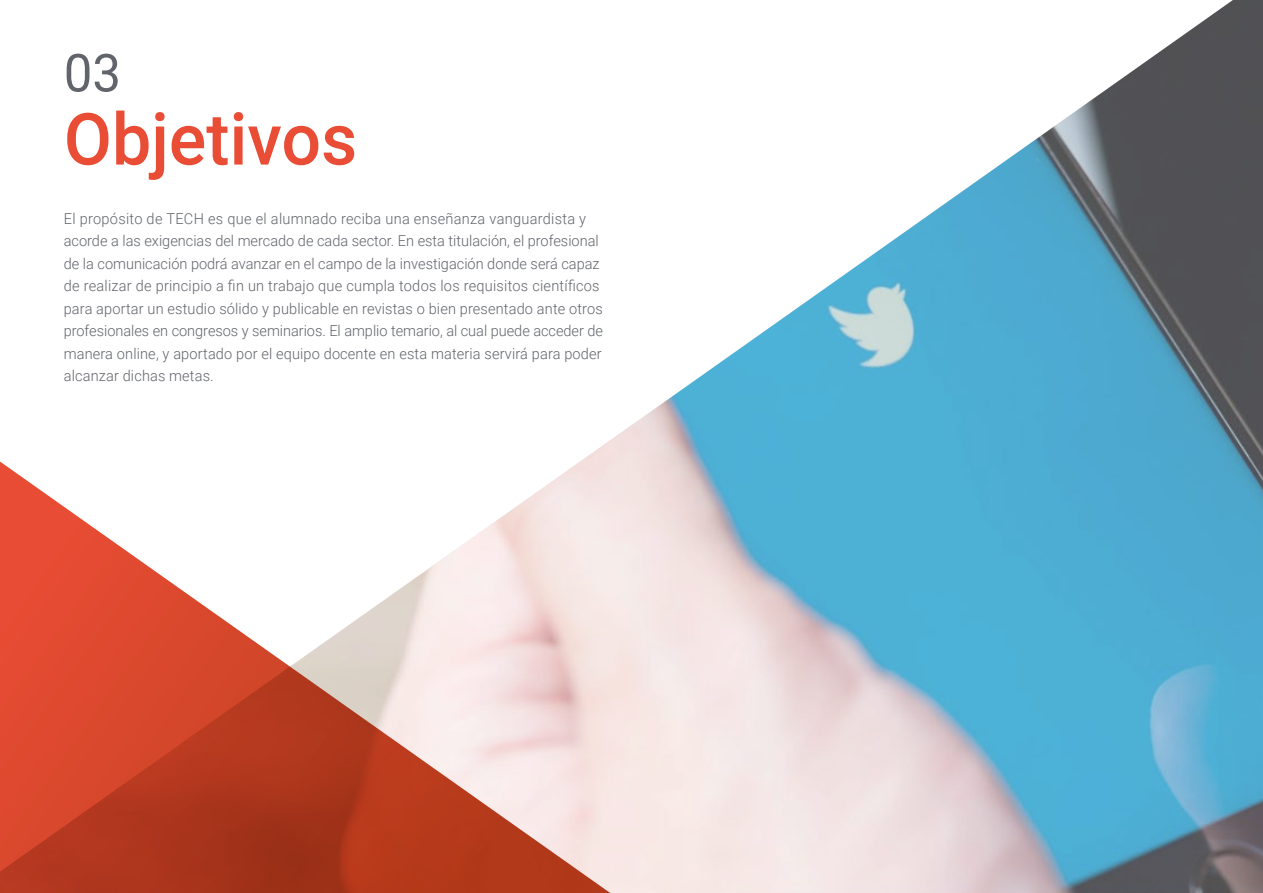
<style>
.page{position:relative;width:1263px;height:893px;background:#fff}
.page>*{position:absolute;margin:0;border:0;box-sizing:border-box;transform-origin:0 0}
.t1{font:500 72px "Roboto";color:#e94d35}
.t2{font:52.5px "Roboto";color:#61646a}
.t3{font:300 15px/22.5px "Roboto";letter-spacing:.01em;color:#61646a}
</style>
<div class="page">
<img style="left:602px;top:0;width:661px;height:893px">
<svg style="left:0;top:446px;width:640px;height:447px"></svg>
<h2 class="t2" style="left:64px;top:36px;width:59px">03</h2>
<h1 class="t1" style="left:64px;top:89px;width:295px">Objetivos</h1>
<p class="t3" style="left:64px;top:207px;width:541px">El propósito de TECH es que el alumnado reciba una enseñanza vanguardista y acorde a las exigencias del mercado de cada sector. En esta titulación, el profesional de la comunicación podrá avanzar en el campo de la investigación donde será capaz de realizar de principio a fin un trabajo que cumpla todos los requisitos científicos para aportar un estudio sólido y publicable en revistas o bien presentado ante otros profesionales en congresos y seminarios. El amplio temario, al cual puede acceder de manera online, y aportado por el equipo docente en esta materia servirá para poder alcanzar dichas metas.</p>
</div>
